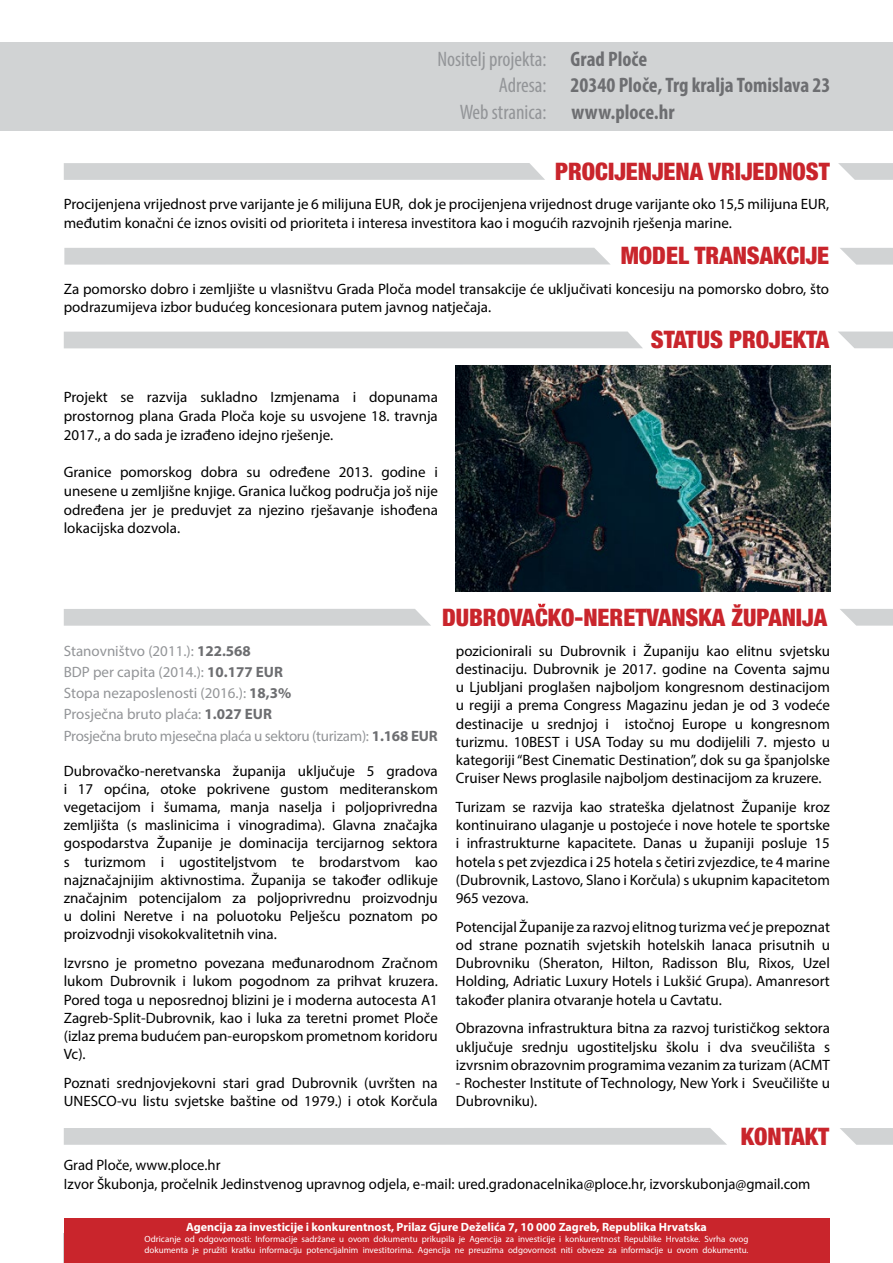
<style>
.page{position:relative;width:893px;height:1263px;background:#fff}
.page>*{position:absolute;margin:0;border:0;box-sizing:border-box;transform-origin:0 0}
.t1{font:900 condensed 24px "Helvetica Neue";color:#c9252c}
.t2{font:condensed 21px/26.2px "Myriad Pro";color:#939598;text-align:right}
.t3{font:700 condensed 21px "Myriad Pro";color:#6d6e71}
.t4{font:15px/18.1px "Myriad Pro";color:#000;text-align:justify}
.t5{font:15px/21.1px "Myriad Pro";color:#939598}
.t6{font:700 12px "Myriad Pro";color:#fff}
.t7{font:9px/10.5px "Myriad Pro";color:#fff}
.s1{font-weight:700;color:#6d6e71}
</style>
<div class="page">
<div style="left:0;top:42px;width:893px;height:88px;background:#d1d3d4"></div>
<div style="left:64px;top:332px;width:579px;height:16px;background:#d1d3d4"></div>
<svg style="left:838px;top:331px;width:55px;height:17px"></svg>
<img style="left:456px;top:366px;width:374px;height:226px">
<div style="left:64px;top:163px;width:481px;height:17px;background:#d1d3d4"></div>
<svg style="left:838px;top:163px;width:55px;height:17px"></svg>
<div style="left:64px;top:1218px;width:766px;height:45px;background:#c9252c"></div>
<svg style="left:840px;top:248px;width:53px;height:17px"></svg>
<svg style="left:64px;top:248px;width:546px;height:17px;background:#d2d4d5"></svg>
<svg style="left:840px;top:609px;width:53px;height:17px"></svg>
<svg style="left:64px;top:609px;width:367px;height:17px;background:#d2d4d5"></svg>
<svg style="left:538px;top:604px;width:7px;height:3px"></svg>
<svg style="left:840px;top:1128px;width:53px;height:17px"></svg>
<svg style="left:64px;top:1128px;width:663px;height:17px;background:#d2d4d5"></svg>
<h2 class="t2" style="left:437px;top:46px;width:111px">Nositelj projekta:<br>Adresa:</h2>
<h2 class="t3" style="left:571px;top:46px;width:78px">Grad Ploče</h2>
<h2 class="t3" style="left:571px;top:72px;width:261px">20340 Ploče, Trg kralja Tomislava 23</h2>
<h2 class="t2" style="left:460px;top:99px;width:216px">Web stranica: <span class="s1">www.ploce.hr</span></h2>
<h1 class="t1" style="left:555px;top:156px;width:251px">PROCIJENJENA VRIJEDNOST</h1>
<p class="t4" style="left:64px;top:194px;width:767px;line-height:18.8px">Procijenjena vrijednost prve varijante je 6 milijuna EUR, dok je procijenjena vrijednost druge varijante oko 15,5 milijuna EUR, međutim konačni će iznos ovisiti od prioriteta i interesa investitora kao i mogućih razvojnih rješenja marine.</p>
<h1 class="t1" style="left:621px;top:240px;width:208px">MODEL TRANSAKCIJE</h1>
<p class="t4" style="left:64px;top:279px;width:767px;line-height:18.8px">Za pomorsko dobro i zemljište u vlasništvu Grada Ploča model transakcije će uključivati koncesiju na pomorsko dobro, što podrazumijeva izbor budućeg koncesionara putem javnog natječaja.</p>
<p class="t4" style="left:64px;top:387px;width:376px;line-height:18.8px">Projekt se razvija sukladno Izmjenama i dopunama prostornog plana Grada Ploča koje su usvojene 18. travnja 2017., a do sada je izrađeno idejno rješenje.</p>
<p class="t4" style="left:64px;top:462px;width:376px;line-height:18.8px">Granice pomorskog dobra su određene 2013. godine i unesene u zemljišne knjige. Granica lučkog područja još nije određena jer je preduvjet za njezino rješavanje ishođena lokacijska dozvola.</p>
<h1 class="t1" style="left:651px;top:325px;width:48px">STATUS</h1>
<h1 class="t1" style="left:729px;top:325px;width:102px">PROJEKTA</h1>
<h1 class="t1" style="left:442px;top:603px;width:386px">DUBROVACKO-NERETVANSKA ŽUPANIJA</h1>
<p class="t5" style="left:64px;top:640px;width:376px">Stanovništvo (2011.): <span class="s1">122.568<br></span>BDP per capita (2014.): <span class="s1">10.177 EUR<br></span>Stopa nezaposlenosti (2016.): <span class="s1">18,3%<br></span>Prosječna bruto plaća: <span class="s1">1.027 EUR<br></span>Prosječna bruto mjesečna plaća u sektoru (turizam): <span class="s1">1.168 EUR</span></p>
<p class="t4" style="left:64px;top:761px;width:376px">Dubrovačko-neretvanska županija uključuje 5 gradova i 17 općina, otoke pokrivene gustom mediteranskom vegetacijom i šumama, manja naselja i poljoprivredna zemljišta (s maslinicima i vinogradima). Glavna značajka gospodarstva Županije je dominacija tercijarnog sektora s turizmom i ugostiteljstvom te brodarstvom kao najznačajnijim aktivnostima. Županija se također odlikuje značajnim potencijalom za poljoprivrednu proizvodnju u dolini Neretve i na poluotoku Pelješcu poznatom po proizvodnji visokokvalitetnih vina.</p>
<p class="t4" style="left:64px;top:954px;width:376px">Izvrsno je prometno povezana međunarodnom Zračnom lukom Dubrovnik i lukom pogodnom za prihvat kruzera.<br>Pored toga u neposrednoj blizini je i moderna autocesta A1<br>Zagreb-Split-Dubrovnik, kao i luka za teretni promet Ploče (izlaz prema budućem pan-europskom prometnom koridoru Vc).</p>
<p class="t4" style="left:64px;top:1073px;width:376px">Poznati srednjovjekovni stari grad Dubrovnik (uvršten na<br>UNESCO-vu listu svjetske baštine od 1979.) i otok Korčula</p>
<p class="t4" style="left:456px;top:641px;width:376px">pozicionirali su Dubrovnik i Županiju kao elitnu svjetsku destinaciju. Dubrovnik je 2017. godine na Coventa sajmu u Ljubljani proglašen najboljom kongresnom destinacijom u regiji a prema Congress Magazinu jedan je od 3 vodeće destinacije u srednjoj i istočnoj Europe u kongresnom turizmu. 10BEST i USA Today su mu dodijelili 7. mjesto u kategoriji “Best Cinematic Destination”, dok su ga španjolske Cruiser News proglasile najboljom destinacijom za kruzere.</p>
<p class="t4" style="left:456px;top:798px;width:376px">Turizam se razvija kao strateška djelatnost Županije kroz kontinuirano ulaganje u postojeće i nove hotele te sportske i infrastrukturne kapacitete. Danas u županiji posluje 15 hotela s pet zvjezdica i 25 hotela s četiri zvjezdice, te 4 marine (Dubrovnik, Lastovo, Slano i Korčula) s ukupnim kapacitetom 965 vezova.</p>
<p class="t4" style="left:456px;top:917px;width:376px">Potencijal Županije za razvoj elitnog turizma već je prepoznat od strane poznatih svjetskih hotelskih lanaca prisutnih u Dubrovniku (Sheraton, Hilton, Radisson Blu, Rixos, Uzel Holding, Adriatic Luxury Hotels i Lukšić Grupa). Amanresort također planira otvaranje hotela u Cavtatu.</p>
<p class="t4" style="left:456px;top:1019px;width:376px">Obrazovna infrastruktura bitna za razvoj turističkog sektora uključuje srednju ugostiteljsku školu i dva sveučilišta s izvrsnim obrazovnim programima vezanim za turizam (ACMT</p>
<p class="t4" style="left:456px;top:1074px;width:376px">- Rochester Institute of Technology, New York i Sveučilište u<br>Dubrovniku).</p>
<h1 class="t1" style="left:741px;top:1121px;width:90px">KONTAKT</h1>
<p class="t4" style="left:64px;top:1155px;width:748px;line-height:19.5px">Grad Ploče, www.ploce.hr<br>Izvor Škubonja, pročelnik Jedinstvenog upravnog odjela, e-mail: ured.gradonacelnika@ploce.hr, izvorskubonja@gmail.com</p>
<p class="t6" style="left:186px;top:1219px;width:522px">Agencija za investicije i konkurentnost, Prilaz Gjure Deželića 7, 10 000 Zagreb, Republika Hrvatska</p>
<p class="t7" style="left:145px;top:1234px;width:605px">Odricanje od odgovornosti: Informacije sadržane u ovom dokumentu prikupila je Agencija za investicije i konkurentnost Republike Hrvatske. Svrha ovog dokumenta je pružiti kratku informaciju potencijalnim investitorima. Agencija ne preuzima odgovornost niti obveze za informacije u ovom dokumentu.</p>
</div>
